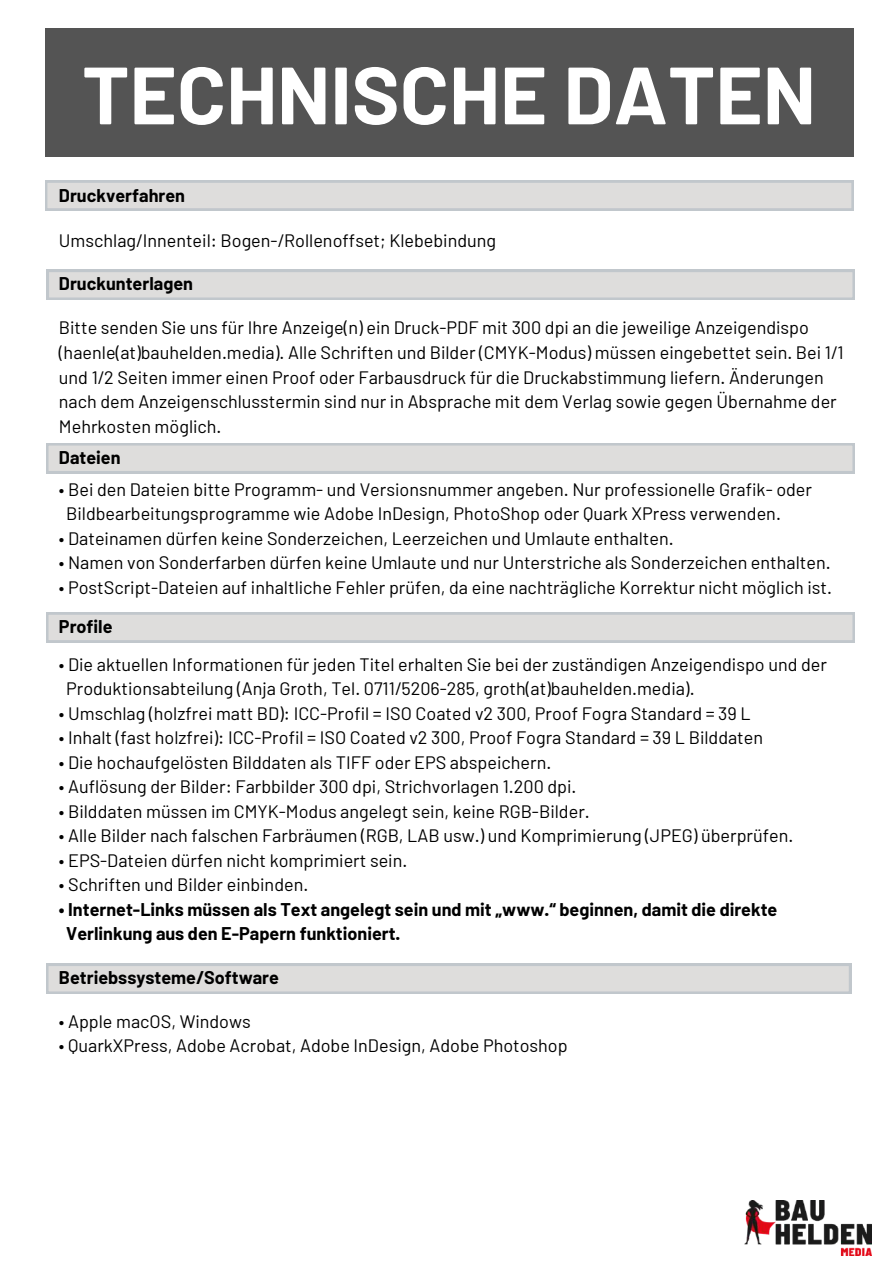
<style>
.page{position:relative;width:894px;height:1264px;background:#fff}
.page>*{position:absolute;margin:0;border:0;box-sizing:border-box;transform-origin:0 0}
.t1{font:700 81px "Barlow";color:#fff}
.t2{font:18px/24.5px "Barlow";color:#000}
.t3{font:700 18px/24.5px "Barlow";color:#000}
</style>
<div class="page">
<div style="left:45px;top:28px;width:807px;height:129px;background:#545454"></div>
<svg style="left:46px;top:963px;width:804px;height:30px;background:#d9d9d9"></svg>
<svg style="left:46px;top:443px;width:808px;height:30px;background:#d9d9d9"></svg>
<svg style="left:47px;top:270px;width:807px;height:30px;background:#d9d9d9"></svg>
<svg style="left:45px;top:180px;width:808px;height:30px;background:#d9d9d9"></svg>
<svg style="left:46px;top:612px;width:808px;height:30px;background:#d9d9d9"></svg>
<img style="left:744px;top:1200px;width:127px;height:55px">
<h1 class="t1" style="left:82px;top:43px;width:735px">TECHNISCHE DATEN</h1>
<p class="t3" style="left:59px;top:183px;width:128px">Druckverfahren</p>
<p class="t2" style="left:59px;top:227px;width:438px">Umschlag/Innenteil: Bogen-/Rollenoffset; Klebebindung</p>
<p class="t3" style="left:59px;top:271px;width:136px">Druckunterlagen</p>
<p class="t2" style="left:59px;top:315px;width:786px">Bitte senden Sie uns für Ihre Anzeige(n) ein Druck-PDF mit 300 dpi an die jeweilige Anzeigendispo (haenle(at)bauhelden.media). Alle Schriften und Bilder (CMYK-Modus) müssen eingebettet sein. Bei 1/1 und 1/2 Seiten immer einen Proof oder Farbausdruck für die Druckabstimmung liefern. Änderungen nach dem Anzeigenschlusstermin sind nur in Absprache mit dem Verlag sowie gegen Übernahme der Mehrkosten möglich.</p>
<p class="t3" style="left:59px;top:444px;width:63px">Dateien</p>
<p class="t2" style="left:66px;top:476px;width:747px;text-indent:-7px">• Bei den Dateien bitte Programm- und Versionsnummer angeben. Nur professionelle Grafik- oder<br>Bildbearbeitungsprogramme wie Adobe InDesign, PhotoShop oder Quark XPress verwenden.</p>
<p class="t2" style="left:59px;top:525px;width:616px">• Dateinamen dürfen keine Sonderzeichen, Leerzeichen und Umlaute enthalten.</p>
<p class="t2" style="left:59px;top:549px;width:773px">• Namen von Sonderfarben dürfen keine Umlaute und nur Unterstriche als Sonderzeichen enthalten.</p>
<p class="t2" style="left:59px;top:574px;width:774px">• PostScript-Dateien auf inhaltliche Fehler prüfen, da eine nachträgliche Korrektur nicht möglich ist.</p>
<p class="t3" style="left:59px;top:614px;width:55px">Profile</p>
<p class="t2" style="left:66px;top:651px;width:762px;text-indent:-7px">• Die aktuellen Informationen für jeden Titel erhalten Sie bei der zuständigen Anzeigendispo und der<br>Produktionsabteilung (Anja Groth, Tel. 0711/5206-285, groth(at)bauhelden.media).</p>
<p class="t2" style="left:59px;top:700px;width:693px">• Umschlag (holzfrei matt BD): ICC-Profil = ISO Coated v2 300, Proof Fogra Standard = 39 L</p>
<p class="t2" style="left:59px;top:724px;width:705px">• Inhalt (fast holzfrei): ICC-Profil = ISO Coated v2 300, Proof Fogra Standard = 39 L Bilddaten</p>
<p class="t2" style="left:59px;top:749px;width:493px">• Die hochaufgelösten Bilddaten als TIFF oder EPS abspeichern.</p>
<p class="t2" style="left:59px;top:773px;width:519px">• Auflösung der Bilder: Farbbilder 300 dpi, Strichvorlagen 1.200 dpi.</p>
<p class="t2" style="left:59px;top:798px;width:532px">• Bilddaten müssen im CMYK-Modus angelegt sein, keine RGB-Bilder.</p>
<p class="t2" style="left:59px;top:822px;width:735px">• Alle Bilder nach falschen Farbräumen (RGB, LAB usw.) und Komprimierung (JPEG) überprüfen.</p>
<p class="t2" style="left:59px;top:847px;width:350px">• EPS-Dateien dürfen nicht komprimiert sein.</p>
<p class="t2" style="left:59px;top:871px;width:251px">• Schriften und Bilder einbinden.</p>
<p class="t3" style="left:66px;top:896px;width:712px;text-indent:-7px">• Internet-Links müssen als Text angelegt sein und mit „www.“ beginnen, damit die direkte<br>Verlinkung aus den E-Papern funktioniert.</p>
<p class="t3" style="left:59px;top:964px;width:221px">Betriebssysteme/Software</p>
<p class="t2" style="left:59px;top:1008px;width:193px">• Apple macOS, Windows</p>
<p class="t2" style="left:59px;top:1032px;width:510px">• QuarkXPress, Adobe Acrobat, Adobe InDesign, Adobe Photoshop</p>
</div>
